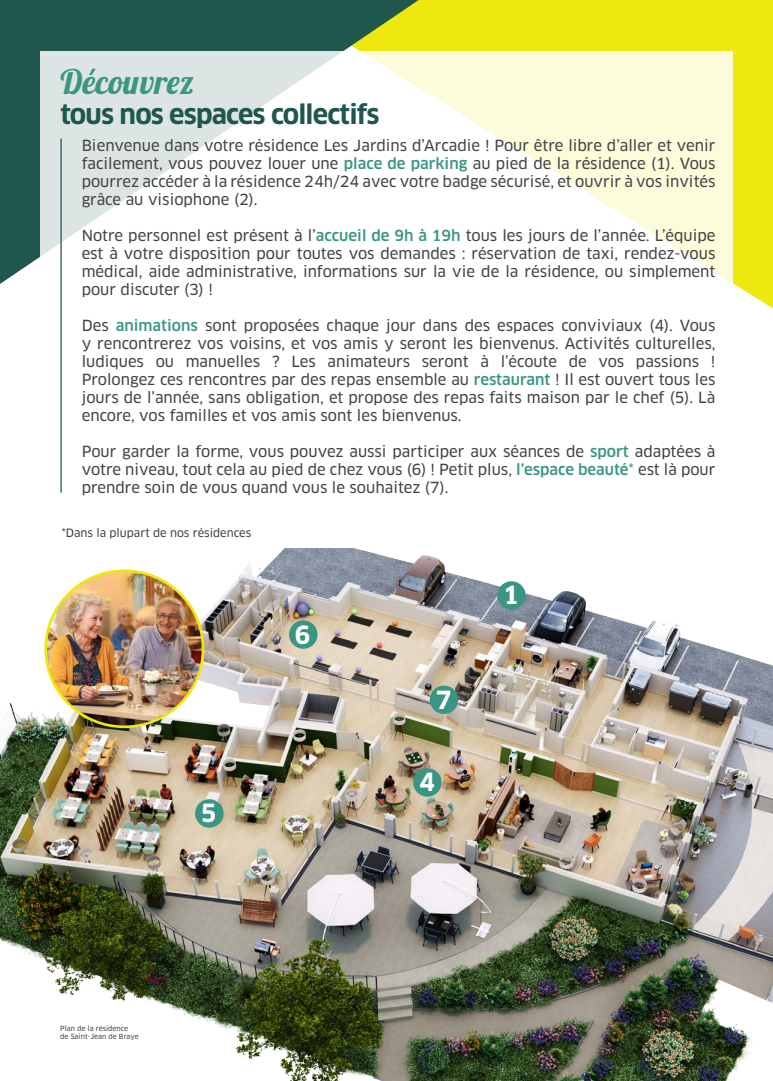
<style>
.page{position:relative;width:773px;height:1081px;background:#fff}
.page>*{position:absolute;margin:0;border:0;box-sizing:border-box;transform-origin:0 0}
.t1{font:33.75px "Lobster 1.4";color:#3a9683}
.t2{font:700 26.25px "Clan";letter-spacing:-.03em;color:#1f564e}
.t3{font:700 24.5px "Clan";color:#fff}
.t4{font:15px/18px "Clan News";color:#414445;text-align:justify}
.t5{font:11.25px "Clan News";color:#414445}
.t6{font:6.88px/8.2px "Clan News";color:#414445}
.s1{font-family:"Clan";font-weight:500;color:#3a9683}
.s2{color:#3a9683}
</style>
<div class="page">
<div style="left:418px;top:0;width:354px;height:308px;background:#ece810"></div>
<svg style="left:0;top:0;width:418px;height:284px;background:#2f614d"></svg>
<svg style="left:40px;top:51px;width:692px;height:257px"></svg>
<hr style="left:60px;top:138px;width:2px;height:355px;background:#1f564e">
<img style="left:0;top:548px;width:772px;height:533px">
<div style="left:497px;top:581px;width:28px;height:29px;background:#3a9683;border-radius:50%"></div>
<div style="left:413px;top:768px;width:28px;height:28px;background:#3a9683;border-radius:50%"></div>
<div style="left:195px;top:799px;width:28px;height:28px;background:#3a9683;border-radius:50%"></div>
<div style="left:289px;top:620px;width:28px;height:29px;background:#3a9683;border-radius:50%"></div>
<div style="left:430px;top:685px;width:28px;height:29px;background:#3a9683;border-radius:50%"></div>
<img style="left:46px;top:571px;width:157px;height:156px">
<div style="left:44px;top:569px;width:160px;height:159px;border:3px solid #ece810;border-radius:50%"></div>
<p class="t1" style="left:60px;top:60px;width:136px">Découvrez</p>
<p class="t2" style="left:60px;top:100px;width:320px">tous nos espaces collectifs</p>
<p class="t4" style="left:82px;top:136px;width:635px">Bienvenue dans votre résidence Les Jardins d’Arcadie ! Pour être libre d’aller et venir facilement, vous pouvez louer une <span class="s1">place de parking</span> au pied de la résidence (1). Vous pourrez accéder à la résidence 24h/24 avec votre badge sécurisé, et ouvrir à vos invités grâce au visiophone (2).</p>
<p class="t4" style="left:82px;top:226px;width:635px">Notre personnel est présent à l’<span class="s1">accueil de 9h à 19h</span> tous les jours de l’année. L’équipe est à votre disposition pour toutes vos demandes : réservation de taxi, rendez-vous médical, aide administrative, informations sur la vie de la résidence, ou simplement pour discuter (3) !</p>
<p class="t4" style="left:82px;top:316px;width:635px">Des <span class="s1">animations</span> sont proposées chaque jour dans des espaces conviviaux (4). Vous y rencontrerez vos voisins, et vos amis y seront les bienvenus. Activités culturelles, ludiques ou manuelles ? Les animateurs seront à l’écoute de vos passions !<br>Prolongez ces rencontres par des repas ensemble au <span class="s1">restaurant</span> ! Il est ouvert tous les jours de l’année, sans obligation, et propose des repas faits maison par le chef (5). Là encore, vos familles et vos amis sont les bienvenus.</p>
<p class="t4" style="left:82px;top:442px;width:635px">Pour garder la forme, vous pouvez aussi participer aux séances de <span class="s1">sport</span> adaptées à votre niveau, tout cela au pied de chez vous (6) ! Petit plus, <span class="s1">l’espace beauté</span><span class="s2">*</span> est là pour prendre soin de vous quand vous le souhaitez (7).</p>
<p class="t5" style="left:62px;top:527px;width:191px">*Dans la plupart de nos résidences</p>
<p class="t3" style="left:295px;top:621px;width:17px">6</p>
<p class="t3" style="left:201px;top:800px;width:17px">5</p>
<p class="t6" style="left:60px;top:1024px;width:80px">Plan de la résidence<br>de Saint-Jean de Braye</p>
<p class="t3" style="left:435px;top:686px;width:17px">7</p>
<p class="t3" style="left:419px;top:769px;width:17px">4</p>
<p class="t3" style="left:503px;top:582px;width:17px">1</p>
</div>
